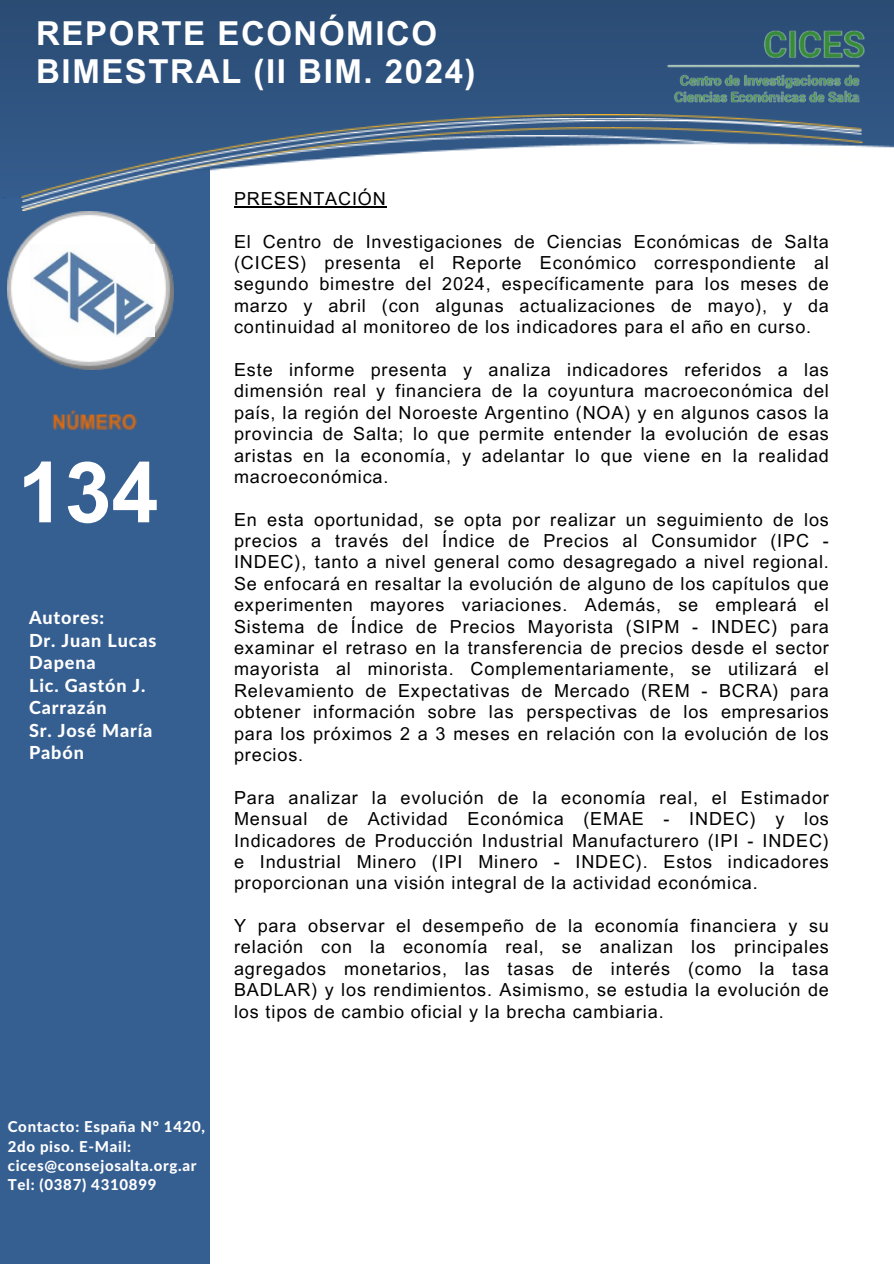
<style>
.page{position:relative;width:894px;height:1264px;background:#fff}
.page>*{position:absolute;margin:0;border:0;box-sizing:border-box;transform-origin:0 0}
.t1{font:700 84.45px "Arial MT Pro";color:#fff}
.t2{font:700 33px/38.2px "Arial MT Pro";letter-spacing:.045em;color:#fff}
.t3{font:18px/21.5px "Arial MT Pro";letter-spacing:.05em;color:#000;text-align:justify}
.t4{font:800 18px/22.5px "Lato Latin";letter-spacing:.045em;color:#fff}
.t5{font:800 15px/19.2px "Lato Latin";letter-spacing:.045em;color:#fff}
</style>
<div class="page">
<div style="left:0;top:218px;width:209px;height:1045px;background:#365f91"></div>
<img style="left:0;top:0;width:893px;height:218px">
<img style="left:22px;top:114px;width:629px;height:7px">
<img style="left:22px;top:121px;width:629px;height:6px">
<img style="left:22px;top:127px;width:840px;height:84px">
<img style="left:22px;top:135px;width:839px;height:76px">
<img style="left:7px;top:211px;width:166px;height:158px">
<img style="left:30px;top:244px;width:124px;height:92px">
<img style="left:47px;top:410px;width:98px;height:43px">
<hr style="left:234px;top:206px;width:152px;height:1px;background:#000">
<img style="left:651px;top:0;width:231px;height:130px">
<h5 class="t2" style="left:36px;top:18px;width:440px">REPORTE ECONÓMICO<br>BIMESTRAL (II BIM. 2024)</h5>
<h4 class="t1" style="left:18px;top:461px;width:142px">134</h4>
<p class="t4" style="left:29px;top:607px;width:129px">Autores:<br>Dr. Juan Lucas<br>Dapena<br>Lic. Gastón J.<br>Carrazán<br>Sr. José María<br>Pabón</p>
<p class="t3" style="left:234px;top:190px;width:153px">PRESENTACIÓN</p>
<p class="t3" style="left:234px;top:233px;width:596px">El Centro de Investigaciones de Ciencias Económicas de Salta (CICES) presenta el Reporte Económico correspondiente al segundo bimestre del 2024, específicamente para los meses de marzo y abril (con algunas actualizaciones de mayo), y da continuidad al monitoreo de los indicadores para el año en curso.</p>
<p class="t3" style="left:234px;top:361px;width:596px">Este informe presenta y analiza indicadores referidos a las dimensión real y financiera de la coyuntura macroeconómica del país, la región del Noroeste Argentino (NOA) y en algunos casos la provincia de Salta; lo que permite entender la evolución de esas aristas en la economía, y adelantar lo que viene en la realidad macroeconómica.</p>
<p class="t3" style="left:234px;top:511px;width:596px">En esta oportunidad, se opta por realizar un seguimiento de los precios a través del Índice de Precios al Consumidor (IPC - INDEC), tanto a nivel general como desagregado a nivel regional.<br>Se enfocará en resaltar la evolución de alguno de los capítulos que experimenten mayores variaciones. Además, se empleará el Sistema de Índice de Precios Mayorista (SIPM - INDEC) para examinar el retraso en la transferencia de precios desde el sector mayorista al minorista. Complementariamente, se utilizará el Relevamiento de Expectativas de Mercado (REM - BCRA) para obtener información sobre las perspectivas de los empresarios para los próximos 2 a 3 meses en relación con la evolución de los precios.</p>
<p class="t3" style="left:234px;top:789px;width:596px">Para analizar la evolución de la economía real, el Estimador Mensual de Actividad Económica (EMAE - INDEC) y los Indicadores de Producción Industrial Manufacturero (IPI - INDEC) e Industrial Minero (IPI Minero - INDEC). Estos indicadores proporcionan una visión integral de la actividad económica.</p>
<p class="t3" style="left:234px;top:917px;width:596px">Y para observar el desempeño de la economía financiera y su relación con la economía real, se analizan los principales agregados monetarios, las tasas de interés (como la tasa BADLAR) y los rendimientos. Asimismo, se estudia la evolución de los tipos de cambio oficial y la brecha cambiaria.</p>
<p class="t5" style="left:8px;top:1118px;width:199px">Contacto: España N° 1420,<br>2do piso. E-Mail: cices@consejosalta.org.ar</p>
<h3 class="t5" style="left:8px;top:1175px;width:150px">Tel: (0387) 4310899</h3>
</div>
